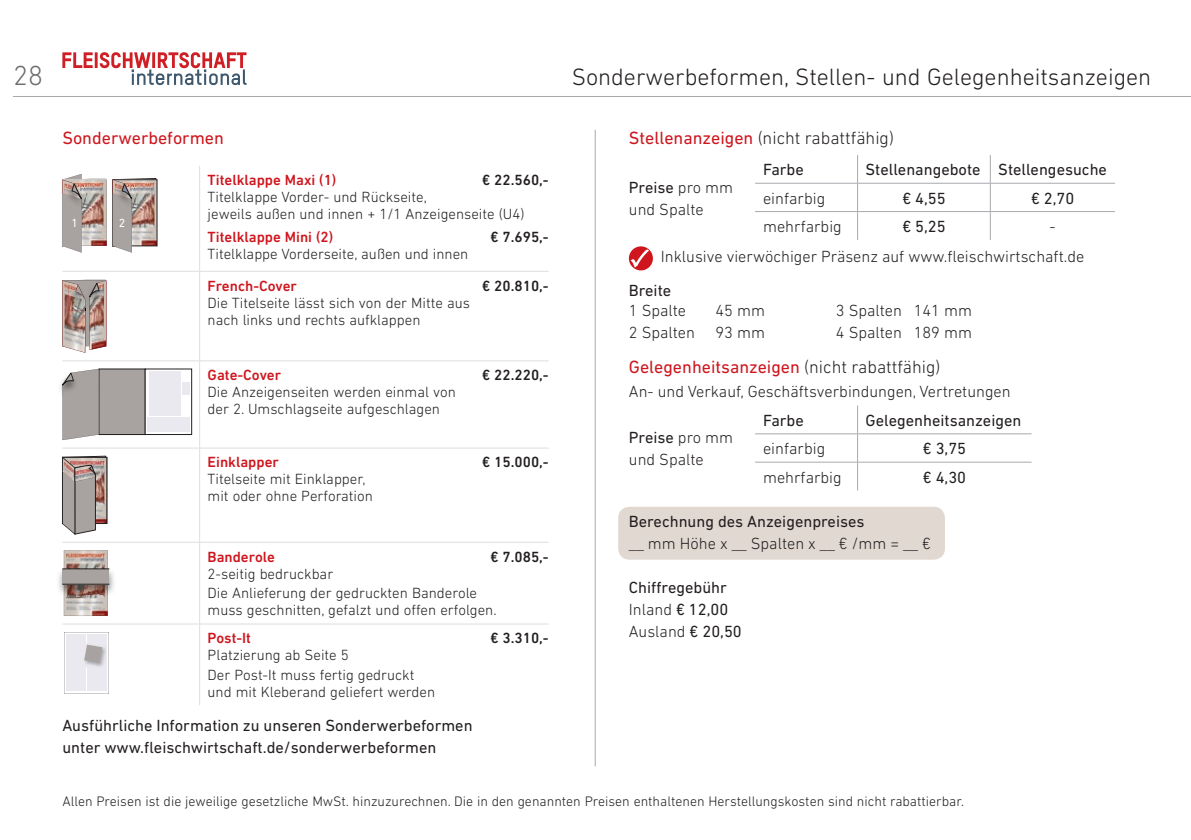
<style>
.page{position:relative;width:1191px;height:840px;background:#fff}
.page>*{position:absolute;margin:0;border:0;box-sizing:border-box;transform-origin:0 0}
.t1{font:300 28px "DIN Next LT Pro";color:#6c6d70}
.t2{font:300 24px "DIN Next LT Pro";color:#231f20}
.t3{font:18px "DIN Next LT Pro";color:#cf151d}
.t4{font:300 18px "DIN Next LT Pro";color:#231f20}
.t5{font:300 16.4px/22px "DIN Next LT Pro";color:#231f20}
.t6{font:16.4px/22px "DIN Next LT Pro";color:#231f20}
.t7{font:300 15px/17px "DIN Next LT Pro";color:#231f20}
.t8{font:500 15px "DIN Next LT Pro";color:#cf151d}
.t9{font:500 15px "DIN Next LT Pro";color:#231f20}
.t10{font:300 14px "DIN Next LT Pro";color:#231f20}
.t11{font:12px "DIN Next LT Pro";color:#fff}
.s1{font-weight:400;color:#cf151d}
.s2{font-weight:400}
.s3{font-weight:300;color:#231f20}
.s4{font-weight:300}
</style>
<div class="page">
<hr style="left:13px;top:96px;width:1178px;height:1px;background:#a8a9ad">
<svg style="left:62px;top:52px;width:184px;height:33px"></svg>
<div style="left:618px;top:506px;width:327px;height:53px;background:#e0d8d1;border-radius:11px"></div>
<hr style="left:755px;top:183px;width:102px;height:1px;background:#a8a9ad">
<hr style="left:857px;top:183px;width:133px;height:1px;background:#a8a9ad">
<hr style="left:990px;top:183px;width:125px;height:1px;background:#a8a9ad">
<hr style="left:755px;top:211px;width:102px;height:1px;background:#a8a9ad">
<hr style="left:857px;top:211px;width:133px;height:1px;background:#a8a9ad">
<svg style="left:857px;top:155px;width:1px;height:85px"></svg>
<hr style="left:990px;top:211px;width:125px;height:1px;background:#a8a9ad">
<svg style="left:990px;top:155px;width:1px;height:85px"></svg>
<div style="left:629px;top:246px;width:24px;height:24px;background:#cf151d;border-radius:50%"></div>
<svg style="left:630px;top:249px;width:19px;height:18px"></svg>
<hr style="left:755px;top:433px;width:102px;height:1px;background:#a8a9ad">
<hr style="left:857px;top:433px;width:174px;height:1px;background:#a8a9ad">
<hr style="left:755px;top:461px;width:102px;height:1px;background:#a8a9ad">
<hr style="left:857px;top:461px;width:174px;height:1px;background:#a8a9ad">
<svg style="left:857px;top:405px;width:1px;height:85px"></svg>
<hr style="left:595px;top:130px;width:1px;height:635px;background:#a8a9ad">
<hr style="left:199px;top:166px;width:1px;height:105px;background:#dddee0">
<hr style="left:62px;top:271px;width:138px;height:1px;background:#dddee0">
<hr style="left:200px;top:271px;width:349px;height:1px;background:#dddee0">
<hr style="left:199px;top:271px;width:1px;height:89px;background:#dddee0">
<hr style="left:62px;top:360px;width:138px;height:1px;background:#dddee0">
<hr style="left:200px;top:360px;width:349px;height:1px;background:#dddee0">
<hr style="left:199px;top:361px;width:1px;height:86px;background:#dddee0">
<hr style="left:62px;top:447px;width:138px;height:1px;background:#dddee0">
<hr style="left:200px;top:447px;width:349px;height:1px;background:#dddee0">
<hr style="left:199px;top:448px;width:1px;height:93px;background:#dddee0">
<hr style="left:62px;top:541px;width:138px;height:1px;background:#dddee0">
<hr style="left:200px;top:541px;width:349px;height:1px;background:#dddee0">
<hr style="left:199px;top:542px;width:1px;height:81px;background:#dddee0">
<hr style="left:62px;top:623px;width:138px;height:1px;background:#dddee0">
<hr style="left:200px;top:623px;width:349px;height:1px;background:#dddee0">
<hr style="left:199px;top:624px;width:1px;height:80px;background:#dddee0">
<img style="left:62px;top:174px;width:94px;height:78px">
<img style="left:62px;top:279px;width:44px;height:73px">
<div style="left:99px;top:369px;width:46px;height:65px;background:#a8a3a0"></div>
<img style="left:60px;top:382px;width:2px;height:9px">
<svg style="left:62px;top:368px;width:37px;height:72px;background:#aca7a5"></svg>
<svg style="left:147px;top:371px;width:43px;height:61px"></svg>
<div style="left:145px;top:368px;width:47px;height:66px;border:1px solid #231f20"></div>
<div style="left:147px;top:416px;width:43px;height:15px;background:#e9e9ef"></div>
<div style="left:150px;top:371px;width:15px;height:44px;background:#e9e9ef"></div>
<div style="left:166px;top:371px;width:15px;height:44px;background:#e9e9ef"></div>
<div style="left:183px;top:381px;width:7px;height:13px;background:#e9e9ef"></div>
<div style="left:62px;top:457px;width:45px;height:66px;border:1px solid #231f20"></div>
<svg style="left:62px;top:455px;width:44px;height:79px;background:#a79995"></svg>
<svg style="left:64px;top:550px;width:44px;height:65px;background:#c1afa8"></svg>
<img style="left:58px;top:568px;width:56px;height:28px">
<img style="left:64px;top:584px;width:44px;height:12px">
<div style="left:62px;top:568px;width:47px;height:16px;background:#a8a3a0"></div>
<hr style="left:62px;top:583px;width:47px;height:1px;background:#231f20">
<hr style="left:62px;top:568px;width:47px;height:1px;background:#231f20">
<svg style="left:64px;top:632px;width:45px;height:61px;background:#e2e1e5"></svg>
<h1 class="t1" style="left:13px;top:59px;width:31px">28</h1>
<h2 class="t2" style="left:571px;top:63px;width:581px">Sonderwerbeformen, Stellen- und Gelegenheitsanzeigen</h2>
<p class="t3" style="left:62px;top:127px;width:163px">Sonderwerbeformen</p>
<p class="t11" style="left:71px;top:215px;width:8px">1</p>
<p class="t11" style="left:119px;top:215px;width:8px">2</p>
<p class="t8" style="left:208px;top:171px;width:130px">Titelklappe Maxi (1)</p>
<p class="t9" style="left:482px;top:171px;width:68px">€ 22.560,-</p>
<p class="t7" style="left:208px;top:188px;width:318px">Titelklappe Vorder- und Rückseite,<br>jeweils außen und innen + 1/1 Anzeigenseite (U4)</p>
<p class="t8" style="left:208px;top:228px;width:127px">Titelklappe Mini (2)</p>
<p class="t9" style="left:490px;top:228px;width:60px">€ 7.695,-</p>
<p class="t7" style="left:208px;top:245px;width:262px">Titelklappe Vorderseite, außen und innen</p>
<p class="t8" style="left:208px;top:276px;width:91px">French-Cover</p>
<p class="t9" style="left:482px;top:276px;width:68px">€ 20.810,-</p>
<p class="t7" style="left:208px;top:293px;width:264px">Die Titelseite lässt sich von der Mitte aus nach links und rechts aufklappen</p>
<p class="t8" style="left:208px;top:366px;width:75px">Gate-Cover</p>
<p class="t9" style="left:482px;top:366px;width:68px">€ 22.220,-</p>
<p class="t7" style="left:208px;top:383px;width:250px">Die Anzeigenseiten werden einmal von der 2. Umschlagseite auf geschlagen</p>
<p class="t8" style="left:208px;top:453px;width:73px">Einklapper</p>
<p class="t9" style="left:482px;top:453px;width:68px">€ 15.000,-</p>
<p class="t7" style="left:208px;top:470px;width:167px">Titelseite mit Einklapper, mit oder ohne Perforation</p>
<p class="t8" style="left:208px;top:547px;width:69px">Banderole</p>
<p class="t9" style="left:490px;top:547px;width:60px">€ 7.085,-</p>
<p class="t7" style="left:208px;top:563px;width:271px;line-height:19.8px">2-seitig bedruckbar<br>Die Anlieferung der gedruckten Banderole</p>
<p class="t7" style="left:208px;top:601px;width:290px">muss geschnitten, gefalzt und offen erfolgen.</p>
<p class="t8" style="left:208px;top:629px;width:45px">Post-It</p>
<p class="t9" style="left:490px;top:629px;width:60px">€ 3.310,-</p>
<p class="t7" style="left:208px;top:644px;width:208px;line-height:19.8px">Platzierung ab Seite 5<br>Der Post-It muss fertig gedruckt</p>
<p class="t7" style="left:208px;top:683px;width:229px">und mit Kleberand geliefert werden</p>
<p class="t6" style="left:62px;top:713px;width:412px">Ausführliche Information zu unseren Sonderwerbeformen unter www.fleischwirtschaft.de/sonderwerbeformen</p>
<p class="t4" style="left:629px;top:127px;width:267px"><span class="s1">Stellenanzeigen</span> (nicht rabattfähig)</p>
<p class="t5" style="left:629px;top:176px;width:106px"><span class="s2">Preise</span> pro mm und Spalte</p>
<p class="t6" style="left:763px;top:158px;width:42px">Farbe</p>
<p class="t6" style="left:865px;top:158px;width:243px">Stellenangebote Stellengesuche</p>
<p class="t5" style="left:763px;top:187px;width:64px">einfarbig</p>
<p class="t6" style="left:902px;top:187px;width:45px">€ 4,55</p>
<p class="t6" style="left:1031px;top:187px;width:45px">€ 2,70</p>
<p class="t5" style="left:763px;top:215px;width:80px">mehrfarbig</p>
<p class="t6" style="left:902px;top:215px;width:45px">€ 5,25</p>
<p class="t5" style="left:661px;top:211px;width:425px;line-height:30.4px;text-indent:389px">-<br>Inklusive vierwöchiger Präsenz auf www.fleischwirtschaft.de</p>
<p class="t6" style="left:629px;top:279px;width:44px">Breite</p>
<p class="t5" style="left:629px;top:299px;width:59px">1 Spalte</p>
<p class="t5" style="left:629px;top:299px;width:138px;text-align:right">45 mm<br>2 Spalten 93 mm</p>
<p class="t5" style="left:836px;top:299px;width:138px">3 Spalten 141 mm<br>4 Spalten 189 mm</p>
<p class="t3" style="left:629px;top:356px;width:313px">Gelegenheitsanzeigen <span class="s3">(nicht rabattfähig)</span></p>
<p class="t5" style="left:629px;top:380px;width:383px">An- und Verkauf, Geschäftsverbindungen, Vertretungen</p>
<p class="t5" style="left:629px;top:426px;width:106px"><span class="s2">Preise</span> pro mm und Spalte</p>
<p class="t6" style="left:763px;top:409px;width:42px">Farbe</p>
<p class="t6" style="left:865px;top:409px;width:157px">Gelegenheitsanzeigen</p>
<p class="t5" style="left:763px;top:437px;width:64px">einfarbig</p>
<p class="t6" style="left:923px;top:437px;width:45px">€ 3,75</p>
<p class="t5" style="left:763px;top:465px;width:80px">mehrfarbig</p>
<p class="t6" style="left:923px;top:465px;width:45px">€ 4,30</p>
<p class="t6" style="left:629px;top:509px;width:237px">Berechnung des Anzeigenpreises</p>
<p class="t5" style="left:629px;top:531px;width:303px">__ mm Höhe x __ Spalten x __ € /mm = __ €</p>
<p class="t6" style="left:629px;top:576px;width:114px">Chiffregebühr<br><span class="s4">Inland</span> € 12,00<br><span class="s4">Ausland</span> € 20,50</p>
<p class="t10" style="left:62px;top:792px;width:903px">Allen Preisen ist die jeweilige gesetzliche MwSt. hinzuzurechnen. Die in den genannten Preisen enthaltenen Herstellungskosten sind nicht rabattierbar.</p>
</div>
